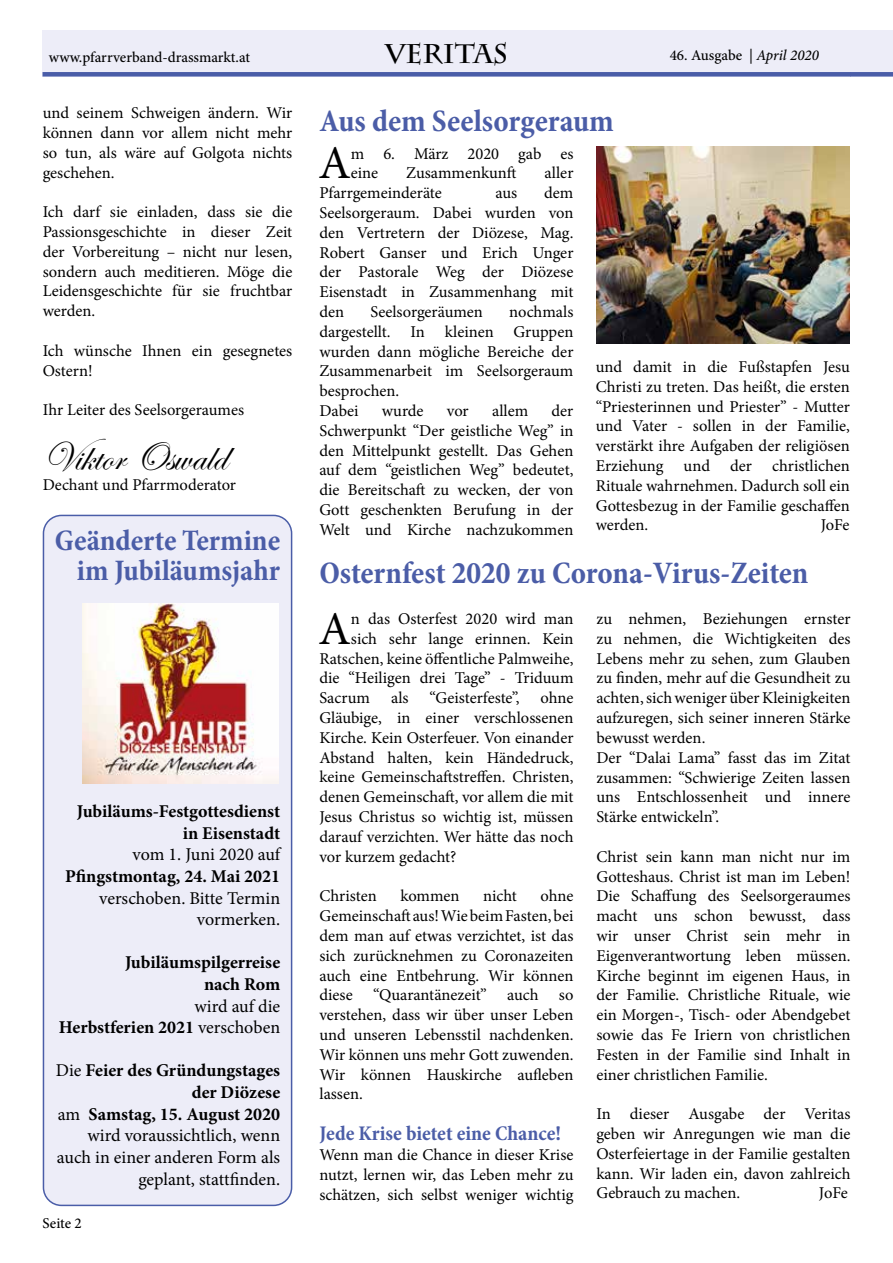
<style>
.page{position:relative;width:893px;height:1263px;background:#fff}
.page>*{position:absolute;margin:0;border:0;box-sizing:border-box;transform-origin:0 0}
.t1{font:46.95px "Minion Pro";color:#000}
.t2{font:42px "Edwardian Script ITC";color:#000}
.t3{font:700 condensed 31.5px "Minion Pro";color:#4b5da7}
.t4{font:700 condensed 30px/30px "Minion Pro";color:#4b5da7;text-align:right}
.t5{font:700 27px "Charlemagne Std";color:#000}
.t6{font:700 condensed 21px "Minion Pro";color:#4b5da7}
.t7{font:18px/21.6px "Minion Pro";color:#000;text-align:right}
.t8{font:700 18px/21.6px "Minion Pro";color:#000;text-align:right}
.t9{font:16.5px/19.8px "Minion Pro";color:#000;text-align:justify}
.t10{font:500 15px "Minion Pro";color:#000}
.s1{font-style:italic}
.s2{font-weight:700}
</style>
<div class="page">
<div style="left:43px;top:515px;width:249px;height:690px;background:#ededf8;border-radius:18px"></div>
<div style="left:43px;top:515px;width:249px;height:691px;border:2px solid #4a5da8;border-radius:18px"></div>
<img style="left:596px;top:147px;width:253px;height:196px">
<div style="left:846px;top:30px;width:47px;height:47px;background:#ededf8"></div>
<div style="left:846px;top:72px;width:47px;height:5px;background:#4a5da8"></div>
<div style="left:43px;top:30px;width:807px;height:47px;background:#ededf8"></div>
<div style="left:43px;top:72px;width:807px;height:5px;background:#4a5da8"></div>
<img style="left:82px;top:604px;width:196px;height:180px">
<p class="t10" style="left:49px;top:47px;width:203px">www.pfarrverband-drassmarkt.at</p>
<h3 class="t5" style="left:385px;top:38px;width:124px">VERITAS</h3>
<p class="t10" style="left:670px;top:46px;width:151px">46. Ausgabe | <span class="s1">April 2020</span></p>
<p class="t9" style="left:43px;top:103px;width:251px">und seinem Schweigen ändern. Wir können dann vor allem nicht mehr so tun, als wäre auf Golgota nichts geschehen.</p>
<p class="t9" style="left:43px;top:202px;width:251px">Ich darf sie einladen, dass sie die Passionsgeschichte in dieser Zeit der Vorbereitung – nicht nur lesen, sondern auch meditieren. Möge die Leidensgeschichte für sie fruchtbar werden.</p>
<p class="t9" style="left:43px;top:341px;width:251px">Ich wünsche Ihnen ein gesegnetes<br>Ostern!</p>
<p class="t9" style="left:43px;top:400px;width:203px">Ihr Leiter des Seelsorgeraumes</p>
<h2 class="t2" style="left:43px;top:433px;width:186px">Viktor Oswald</h2>
<p class="t9" style="left:43px;top:475px;width:195px">Dechant und Pfarrmoderator</p>
<h3 class="t4" style="left:55px;top:525px;width:227px">Geänderte Termine im Jubiläumsjahr</h3>
<p class="t8" style="left:77px;top:800px;width:205px">Jubiläums-Festgottesdienst in Eisenstadt</p>
<p class="t7" style="left:133px;top:844px;width:149px">vom 1. Juni 2020 auf</p>
<p class="t8" style="left:65px;top:865px;width:216px">Pfingstmontag, 24. Mai 2021</p>
<p class="t7" style="left:99px;top:887px;width:182px">verschoben. Bitte Termin vormerken.</p>
<p class="t8" style="left:125px;top:952px;width:157px">Jubiläumspilgerreise nach Rom</p>
<p class="t7" style="left:59px;top:995px;width:223px">wird auf die<br><span class="s2">Herbstferien 2021</span> verschoben</p>
<p class="t7" style="left:56px;top:1060px;width:226px">Die <span class="s2">Feier des Gründungstages der Diözese<br></span>am <span class="s2">Samstag, 15. August 2020 </span>wird voraussichtlich, wenn auch in einer anderen Form als geplant, stattfinden.</p>
<p class="t10" style="left:43px;top:1213px;width:41px">Seite 2</p>
<h3 class="t3" style="left:319px;top:99px;width:296px">Aus dem Seelsorgeraum</h3>
<h1 class="t1" style="left:318px;top:132px;width:34px">A</h1>
<p class="t9" style="left:351px;top:144px;width:224px">m 6. März 2020 gab es eine</p>
<p class="t9" style="left:406px;top:163px;width:112px">Zusammenkunft</p>
<p class="t9" style="left:545px;top:163px;width:30px">aller</p>
<p class="t9" style="left:319px;top:183px;width:124px">Pfarrgemeinderäte</p>
<p class="t9" style="left:496px;top:183px;width:23px">aus</p>
<p class="t9" style="left:319px;top:183px;width:256px;text-indent:225px">dem Seelsorgeraum. Dabei wurden von den Vertretern der Diözese, Mag.<br>Robert Ganser und Erich Unger der Pastorale Weg der Diözese Eisenstadt in Zusammenhang mit den</p>
<p class="t9" style="left:319px;top:302px;width:256px;text-align:left;text-indent:190px">nochmals dargestellt. In kleinen Gruppen wurden dann mögliche Bereiche der<br>Zusammenarbeit im Seelsorgeraum besprochen.<br>Dabei</p>
<p class="t9" style="left:370px;top:302px;width:114px">Seelsorgeräumen</p>
<p class="t9" style="left:319px;top:401px;width:256px;text-indent:232px">der Schwerpunkt “Der geistliche Weg” in den Mittelpunkt gestellt. Das Gehen auf dem “geistlichen Weg” bedeutet, die Bereitschaft zu wecken, der von Gott geschenkten Berufung in der Welt und Kirche nachzukommen</p>
<p class="t9" style="left:382px;top:401px;width:43px">wurde</p>
<p class="t9" style="left:447px;top:401px;width:23px">vor</p>
<p class="t9" style="left:492px;top:401px;width:38px">allem</p>
<p class="t9" style="left:596px;top:357px;width:256px">und damit in die Fußstapfen Jesu Christi zu treten. Das heißt, die ersten “Priesterinnen und Priester” - Mutter und Vater - sollen in der Familie, verstärkt ihre Aufgaben der religiösen Erziehung und der christlichen Rituale wahrnehmen. Dadurch soll ein Gottesbezug in der Familie geschaffen werden.</p>
<p class="t9" style="left:821px;top:515px;width:30px">JoFe</p>
<h3 class="t3" style="left:319px;top:551px;width:490px">Osternfest 2020 zu Corona-Virus-Zeiten</h3>
<h1 class="t1" style="left:318px;top:597px;width:34px">A</h1>
<p class="t9" style="left:351px;top:609px;width:224px">n das Osterfest 2020 wird man</p>
<p class="t9" style="left:351px;top:629px;width:224px">sich sehr lange erinnen. Kein</p>
<p class="t9" style="left:319px;top:649px;width:256px">Ratschen, keine öffentliche Palmweihe,</p>
<p class="t9" style="left:319px;top:668px;width:256px">die “Heiligen drei Tage” - Triduum</p>
<p class="t9" style="left:319px;top:688px;width:52px">Sacrum</p>
<p class="t9" style="left:391px;top:688px;width:19px">als</p>
<p class="t9" style="left:430px;top:688px;width:91px">“Geisterfeste”,</p>
<p class="t9" style="left:319px;top:688px;width:256px;text-indent:221px">ohne Gläubige, in einer verschlossenen Kirche. Kein Osterfeuer. Von einander Abstand halten, kein Händedruck, keine Gemeinschaftstreffen. Christen, denen Gemeinschaft, vor allem die mit Jesus Christus so wichtig ist, müssen darauf verzichten. Wer hätte das noch vor kurzem gedacht?</p>
<p class="t9" style="left:319px;top:886px;width:59px">Christen</p>
<p class="t9" style="left:400px;top:886px;width:61px">kommen</p>
<p class="t9" style="left:483px;top:886px;width:35px">nicht</p>
<p class="t9" style="left:319px;top:886px;width:256px;text-indent:221px">ohne Gemeinschaft aus! Wie beim Fasten, bei dem man auf etwas verzichtet, ist das sich zurücknehmen zu Coronazeiten auch eine Entbehrung. Wir können diese “Quarantänezeit” auch so verstehen, dass wir über unser Leben und unseren Lebensstil nachdenken.<br>Wir können uns mehr Gott zuwenden.<br>Wir können Hauskirche aufleben lassen.</p>
<p class="t6" style="left:319px;top:1119px;width:243px">Jede Krise bietet eine Chance!</p>
<p class="t9" style="left:319px;top:1145px;width:256px">Wenn man die Chance in dieser Krise nutzt, lernen wir, das Leben mehr zu schätzen, sich selbst weniger wichtig</p>
<p class="t9" style="left:596px;top:609px;width:256px;text-align:left">zu nehmen, Beziehungen ernster zu nehmen, die Wichtigkeiten des<br>Lebens mehr zu sehen, zum Glauben zu finden, mehr auf die Gesundheit zu achten, sich weniger über Kleinigkeiten aufzuregen, sich seiner inneren Stärke bewusst werden.<br>Der “Dalai Lama” fasst das im Zitat zusammen: “Schwierige Zeiten lassen uns Entschlossenheit und innere<br>Stärke entwickeln”.</p>
<p class="t9" style="left:596px;top:847px;width:256px">Christ sein kann man nicht nur im Gotteshaus. Christ ist man im Leben!<br>Die Schaffung des Seelsorgeraumes macht uns schon bewusst, dass wir unser Christ sein mehr in Eigenverantwortung leben müssen.<br>Kirche beginnt im eigenen Haus, in der Familie. Christliche Rituale, wie ein Morgen-, Tisch- oder Abendgebet sowie das Fe Iriern von christlichen Festen in der Familie sind Inhalt in einer christlichen Familie.</p>
<p class="t9" style="left:596px;top:1104px;width:256px">In dieser Ausgabe der Veritas geben wir Anregungen wie man die Osterfeiertage in der Familie gestalten kann. Wir laden ein, davon zahlreich Gebrauch zu machen.</p>
<p class="t9" style="left:819px;top:1183px;width:30px">JoFe</p>
</div>
